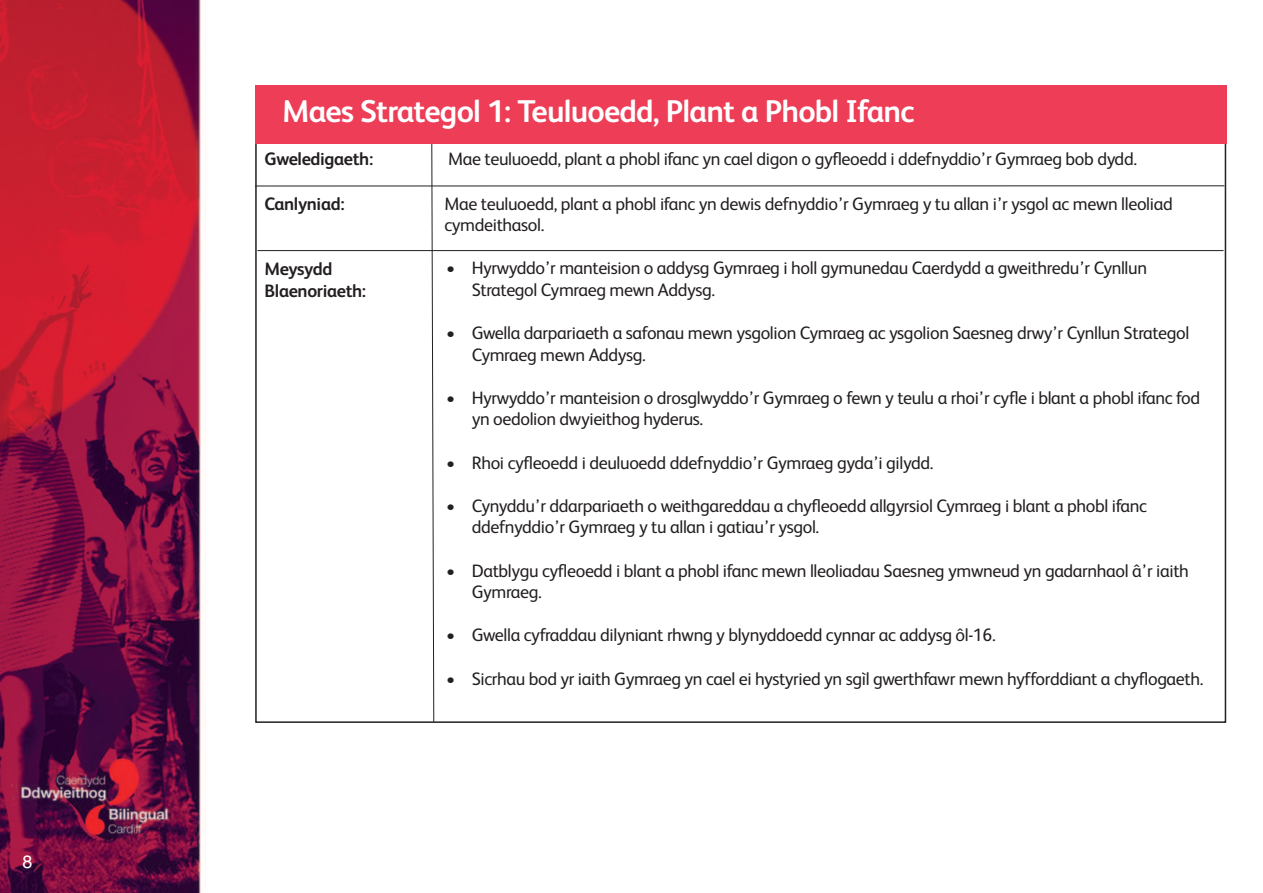
<style>
.page{position:relative;width:1263px;height:893px;background:#fff}
.page>*{position:absolute;margin:0;border:0;box-sizing:border-box;transform-origin:0 0}
.t1{font:700 31.5px "FS Albert";letter-spacing:-.025em;color:#fff}
.t2{font:18px/21.6px "FS Albert";letter-spacing:-.02em;color:#231f20}
.t3{font:700 18px/21.6px "FS Albert";letter-spacing:-.02em;color:#231f20}
.t4{font:18px "Helvetica";color:#fff}
</style>
<div class="page">
<img style="left:0;top:0;width:206px;height:893px">
<svg style="left:431px;top:143px;width:3px;height:580px"></svg>
<hr style="left:255px;top:185px;width:969px;height:1px;background:#231f20">
<hr style="left:257px;top:250px;width:966px;height:1px;background:#231f20">
<div style="left:255px;top:85px;width:971px;height:58px;background:#ee3d56"></div>
<p class="t4" style="left:22px;top:851px;width:12px">8</p>
<h1 class="t1" style="left:282px;top:100px;width:634px">Maes Strategol 1: Teuluoedd, Plant a Phobl Ifanc</h1>
<p class="t3" style="left:264px;top:150px;width:110px">Gweledigaeth:</p>
<p class="t2" style="left:448px;top:150px;width:690px">Mae teuluoedd, plant a phobl ifanc yn cael digon o gyfleoedd i ddefnyddio’r Gymraeg bob dydd.</p>
<p class="t2" style="left:444px;top:195px;width:730px">Mae teuluoedd, plant a phobl ifanc yn dewis defnyddio’r Gymraeg y tu allan i’r ysgol ac mewn lleoliad cymdeithasol.</p>
<p class="t2" style="left:472px;top:259px;width:677px;text-indent:-26px">• Hyrwyddo’r manteision o addysg Gymraeg i holl gymunedau Caerdydd a gweithredu’r Cynllun<br>Strategol Cymraeg mewn Addysg.</p>
<p class="t2" style="left:472px;top:324px;width:719px;text-indent:-26px">• Gwella darpariaeth a safonau mewn ysgolion Cymraeg ac ysgolion Saesneg drwy’r Cynllun Strategol<br>Cymraeg mewn Addysg.</p>
<p class="t2" style="left:472px;top:389px;width:730px;text-indent:-26px">• Hyrwyddo’r manteision o drosglwyddo’r Gymraeg o fewn y teulu a rhoi’r cyfle i blant a phobl ifanc fod yn oedolion dwyieithog hyderus.</p>
<p class="t2" style="left:446px;top:454px;width:489px">• Rhoi cyfleoedd i deuluoedd ddefnyddio’r Gymraeg gyda’i gilydd.</p>
<p class="t2" style="left:472px;top:497px;width:677px;text-indent:-26px">• Cynyddu’r ddarpariaeth o weithgareddau a chyfleoedd allgyrsiol Cymraeg i blant a phobl ifanc ddefnyddio’r Gymraeg y tu allan i gatiau’r ysgol.</p>
<p class="t2" style="left:472px;top:562px;width:719px;text-indent:-26px">• Datblygu cyfleoedd i blant a phobl ifanc mewn lleoliadau Saesneg ymwneud yn gadarnhaol â’r iaith<br>Gymraeg.</p>
<p class="t2" style="left:446px;top:626px;width:551px">• Gwella cyfraddau dilyniant rhwng y blynyddoedd cynnar ac addysg ôl-16.</p>
<p class="t2" style="left:446px;top:670px;width:759px">• Sicrhau bod yr iaith Gymraeg yn cael ei hystyried yn sgìl gwerthfawr mewn hyfforddiant a chyflogaeth.</p>
<p class="t3" style="left:264px;top:195px;width:82px">Canlyniad:</p>
<p class="t3" style="left:264px;top:260px;width:103px">Meysydd<br>Blaenoriaeth:</p>
</div>
